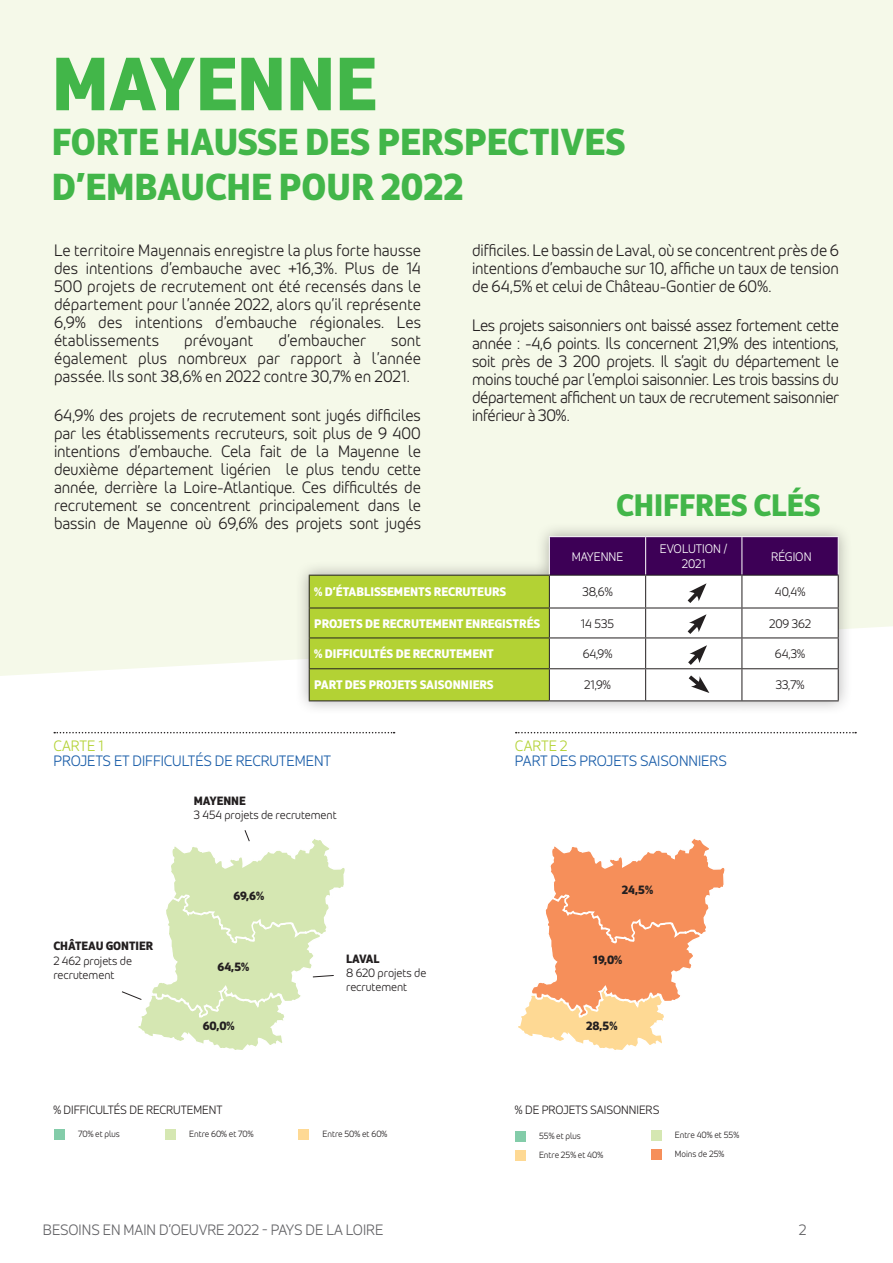
<style>
.page{position:relative;width:893px;height:1263px;background:#fff}
.page>*{position:absolute;margin:0;border:0;box-sizing:border-box;transform-origin:0 0}
.t1{font:700 75px "Pole Emploi Pro";color:#42b649}
.t2{font:700 37.5px/45px "Pole Emploi Pro";color:#42b649}
.t3{font:700 30.9px "Pole Emploi Pro";color:#42b649}
.t4{font:300 16.5px/18px "Pole Emploi Pro";letter-spacing:-.005em;color:#231f20;text-align:justify}
.t5{font:300 15px "Pole Emploi Pro";color:#185ca8}
.t6{font:300 15px "Pole Emploi Pro";color:#636366}
.t7{font:300 15px "Pole Emploi Pro";color:#b3d234}
.t8{font:700 12.3px "Pole Emploi Pro";color:#fff}
.t9{font:300 12.3px "Pole Emploi Pro";color:#231f20}
.t10{font:300 12.3px/14.9px "Pole Emploi Pro";color:#fff;text-align:center}
.t11{font:300 12px/14.4px "Pole Emploi Pro";color:#231f20}
.t12{font:700 12px "Pole Emploi Pro";color:#231f20}
.t13{font:300 9px/19.4px "Pole Emploi Pro";color:#231f20}
</style>
<div class="page">
<div style="left:0;top:0;width:893px;height:676px;background:#f5f9e9"></div>
<svg style="left:54px;top:732px;width:342px;height:1px"></svg>
<svg style="left:516px;top:732px;width:340px;height:1px"></svg>
<svg style="left:122px;top:830px;width:223px;height:220px"></svg>
<svg style="left:518px;top:838px;width:207px;height:212px"></svg>
<div style="left:295px;top:522px;width:558px;height:194px;background:#231f20;opacity:.35"></div>
<hr style="left:549px;top:536px;width:97px;height:1px;background:#fff">
<hr style="left:646px;top:536px;width:96px;height:1px;background:#fff">
<hr style="left:742px;top:536px;width:97px;height:1px;background:#fff">
<svg style="left:309px;top:537px;width:530px;height:164px"></svg>
<div style="left:54px;top:1129px;width:11px;height:11px;background:#83cca9"></div>
<div style="left:165px;top:1129px;width:11px;height:11px;background:#d5e7b2"></div>
<div style="left:298px;top:1129px;width:11px;height:11px;background:#fed994"></div>
<div style="left:515px;top:1131px;width:11px;height:10px;background:#83cca9"></div>
<div style="left:515px;top:1150px;width:11px;height:11px;background:#fed994"></div>
<div style="left:651px;top:1130px;width:10px;height:11px;background:#d5e7b2"></div>
<div style="left:651px;top:1149px;width:10px;height:11px;background:#f68f5a"></div>
<h1 class="t1" style="left:52px;top:26px;width:326px">MAYENNE</h1>
<h2 class="t2" style="left:52px;top:116px;width:575px">FORTE HAUSSE DES PERSPECTIVES<br>D’EMBAUCHE POUR 2022</h2>
<p class="t4" style="left:54px;top:239px;width:368px">Le territoire Mayennais enregistre la plus forte hausse des intentions d’embauche avec +16,3%. Plus de 14<br>500 projets de recrutement ont été recensés dans le département pour l’année 2022, alors qu’il représente 6,9% des intentions d’embauche régionales. Les établissements</p>
<p class="t4" style="left:184px;top:329px;width:70px">prévoyant</p>
<p class="t4" style="left:278px;top:329px;width:89px">d’embaucher</p>
<p class="t4" style="left:54px;top:329px;width:368px;text-indent:337px">sont également plus nombreux par rapport à l’année passée. Ils sont 38,6% en 2022 contre 30,7% en 2021.</p>
<p class="t4" style="left:54px;top:404px;width:368px">64,9% des projets de recrutement sont jugés difficiles par les établissements recruteurs, soit plus de 9 400 intentions d’embauche. Cela fait de la Mayenne le deuxième département ligérien le plus tendu cette année, derrière la Loire-Atlantique. Ces difficultés de recrutement se concentrent principalement dans le bassin de Mayenne où 69,6% des projets sont jugés</p>
<p class="t4" style="left:472px;top:239px;width:368px">difficiles. Le bassin de Laval, où se concentrent près de 6 intentions d’embauche sur 10, affiche un taux de tension de 64,5% et celui de Château-Gontier de 60%.</p>
<p class="t4" style="left:472px;top:314px;width:368px">Les projets saisonniers ont baissé assez fortement cette année : -4,6 points. Ils concernent 21,9% des intentions, soit près de 3 200 projets. Il s’agit du département le moins touché par l’emploi saisonnier. Les trois bassins du département affichent un taux de recrutement saisonnier inférieur à 30%.</p>
<h3 class="t3" style="left:616px;top:481px;width:206px">CHIFFRES CLÉS</h3>
<p class="t10" style="left:572px;top:548px;width:53px">MAYENNE</p>
<p class="t10" style="left:660px;top:540px;width:69px">EVOLUTION /<br>2021</p>
<p class="t10" style="left:771px;top:548px;width:42px">RÉGION</p>
<p class="t8" style="left:314px;top:582px;width:194px">% D’ÉTABLISSEMENTS RECRUTEURS</p>
<p class="t9" style="left:582px;top:583px;width:32px">38,6%</p>
<p class="t9" style="left:775px;top:583px;width:32px">40,4%</p>
<p class="t8" style="left:314px;top:614px;width:228px">PROJETS DE RECRUTEMENT ENREGISTRÉS</p>
<p class="t9" style="left:581px;top:614px;width:35px">14 535</p>
<p class="t9" style="left:769px;top:614px;width:43px">209 362</p>
<p class="t8" style="left:314px;top:644px;width:181px">% DIFFICULTÉS DE RECRUTEMENT</p>
<p class="t9" style="left:583px;top:644px;width:31px">64,9%</p>
<p class="t9" style="left:775px;top:644px;width:32px">64,3%</p>
<p class="t8" style="left:314px;top:675px;width:181px">PART DES PROJETS SAISONNIERS</p>
<p class="t9" style="left:584px;top:676px;width:28px">21,9%</p>
<p class="t9" style="left:776px;top:676px;width:30px">33,7%</p>
<p class="t7" style="left:53px;top:734px;width:52px">CARTE 1</p>
<p class="t5" style="left:53px;top:749px;width:279px">PROJETS ET DIFFICULTÉS DE RECRUTEMENT</p>
<p class="t12" style="left:194px;top:791px;width:53px">MAYENNE</p>
<p class="t11" style="left:194px;top:806px;width:144px">3 454 projets de recrutement</p>
<p class="t12" style="left:53px;top:937px;width:101px">CHÂTEAU GONTIER</p>
<p class="t11" style="left:53px;top:952px;width:80px">2 462 projets de recrutement</p>
<p class="t12" style="left:234px;top:886px;width:32px">69,6%</p>
<p class="t12" style="left:217px;top:957px;width:33px">64,5%</p>
<p class="t12" style="left:203px;top:1017px;width:33px">60,0%</p>
<p class="t12" style="left:346px;top:949px;width:35px">LAVAL</p>
<p class="t11" style="left:346px;top:964px;width:82px">8 620 projets de recrutement</p>
<p class="t11" style="left:53px;top:1102px;width:171px">% DIFFICULTÉS DE RECRUTEMENT</p>
<p class="t7" style="left:515px;top:734px;width:54px">CARTE 2</p>
<p class="t5" style="left:515px;top:749px;width:213px">PART DES PROJETS SAISONNIERS</p>
<p class="t12" style="left:622px;top:880px;width:33px">24,5%</p>
<p class="t12" style="left:593px;top:951px;width:31px">19,0%</p>
<p class="t12" style="left:586px;top:1017px;width:33px">28,5%</p>
<p class="t11" style="left:515px;top:1102px;width:146px">% DE PROJETS SAISONNIERS</p>
<p class="t13" style="left:78px;top:1123px;width:43px">70% et plus</p>
<p class="t13" style="left:189px;top:1123px;width:66px">Entre 60% et 70%</p>
<p class="t13" style="left:323px;top:1123px;width:66px">Entre 50% et 60%</p>
<p class="t13" style="left:539px;top:1125px;width:66px">55% et plus<br>Entre 25% et 40%</p>
<p class="t13" style="left:675px;top:1124px;width:66px">Entre 40% et 55%<br>Moins de 25%</p>
<p class="t6" style="left:43px;top:1218px;width:342px">BESOINS EN MAIN D’OEUVRE 2022 - PAYS DE LA LOIRE</p>
<p class="t6" style="left:799px;top:1218px;width:9px">2</p>
</div>
